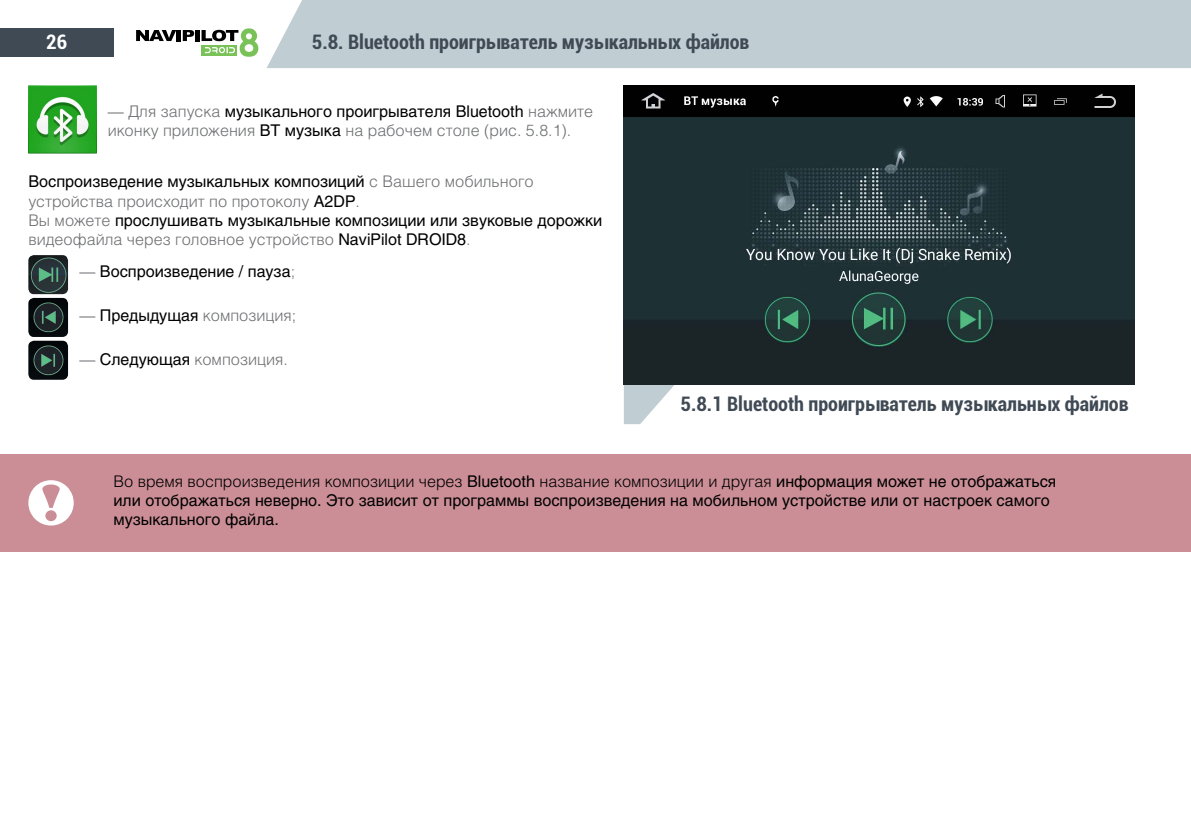
<style>
.page{position:relative;width:1191px;height:840px;background:#fff}
.page>*{position:absolute;margin:0;border:0;box-sizing:border-box;transform-origin:0 0}
.t1{font:700 condensed 20px "Roboto";color:#404a55}
.t2{font:700 condensed 20px "Roboto";color:#fff}
.t3{font:16px/19.2px "Helios";color:#000}
.t4{font:300 16px/19.2px "Helios";color:#6d6e71}
.s1{font-weight:400;color:#000}
.s2{font-weight:300;color:#6d6e71}
.s3{font-weight:300}
</style>
<div class="page">
<div style="left:267px;top:0;width:924px;height:68px;background:#c0cdd3"></div>
<div style="left:0;top:28px;width:113px;height:29px;background:#404a55"></div>
<svg style="left:136px;top:30px;width:40px;height:11px"></svg>
<hr style="left:177px;top:30px;width:4px;height:11px;background:#000">
<svg style="left:183px;top:30px;width:11px;height:11px"></svg>
<div style="left:195px;top:30px;width:5px;height:11px;background:#000"></div>
<svg style="left:201px;top:28px;width:57px;height:29px"></svg>
<div style="left:0;top:454px;width:1191px;height:97px;background:#cb8e96"></div>
<svg style="left:28px;top:480px;width:46px;height:46px"></svg>
<img style="left:28px;top:85px;width:68px;height:68px">
<svg style="left:624px;top:384px;width:51px;height:40px"></svg>
<img style="left:624px;top:85px;width:510px;height:299px">
<img style="left:28px;top:255px;width:40px;height:39px">
<img style="left:28px;top:298px;width:40px;height:39px">
<img style="left:28px;top:340px;width:40px;height:39px">
<p class="t2" style="left:46px;top:28px;width:23px">26</p>
<p class="t1" style="left:312px;top:28px;width:439px">5.8. Bluetooth проигрыватель музыкальных файлов</p>
<p class="t4" style="left:108px;top:101px;width:487px">— Для запуска <span class="s1">музыкального проигрывателя Bluetooth</span> нажмите иконку приложения <span class="s1">BT музыка</span> на рабочем столе (рис. 5.8.1).</p>
<p class="t3" style="left:28px;top:172px;width:575px">Воспроизведение музыкальных композиций <span class="s2">с Вашего мобильного устройства происходит по протоколу</span> A2DP<span class="s2">.<br>Вы можете</span> прослушивать музыкальные композиции или звуковые дорожки <span class="s2">видеофайла через головное устройство</span> NaviPilot DROID8<span class="s2">.</span></p>
<p class="t3" style="left:79px;top:261px;width:217px"><span class="s2">—</span> Воспроизведение / пауза<span class="s2">;</span></p>
<p class="t4" style="left:79px;top:305px;width:218px">— <span class="s1">Предыдущая</span> композиция;</p>
<p class="t4" style="left:79px;top:349px;width:210px">— <span class="s1">Следующая</span> композиция.</p>
<p class="t1" style="left:680px;top:390px;width:449px">5.8.1 Bluetooth проигрыватель музыкальных файлов</p>
<p class="t3" style="left:113px;top:471px;width:944px"><span class="s3">Во время воспроизведения композиции через</span> Bluetooth <span class="s3">название композиции и другая</span> информация может не отображаться или отображаться неверно. Это зависит от программы воспроизведения на мобильном устройстве или от настроек самого музыкального файла.</p>
</div>
